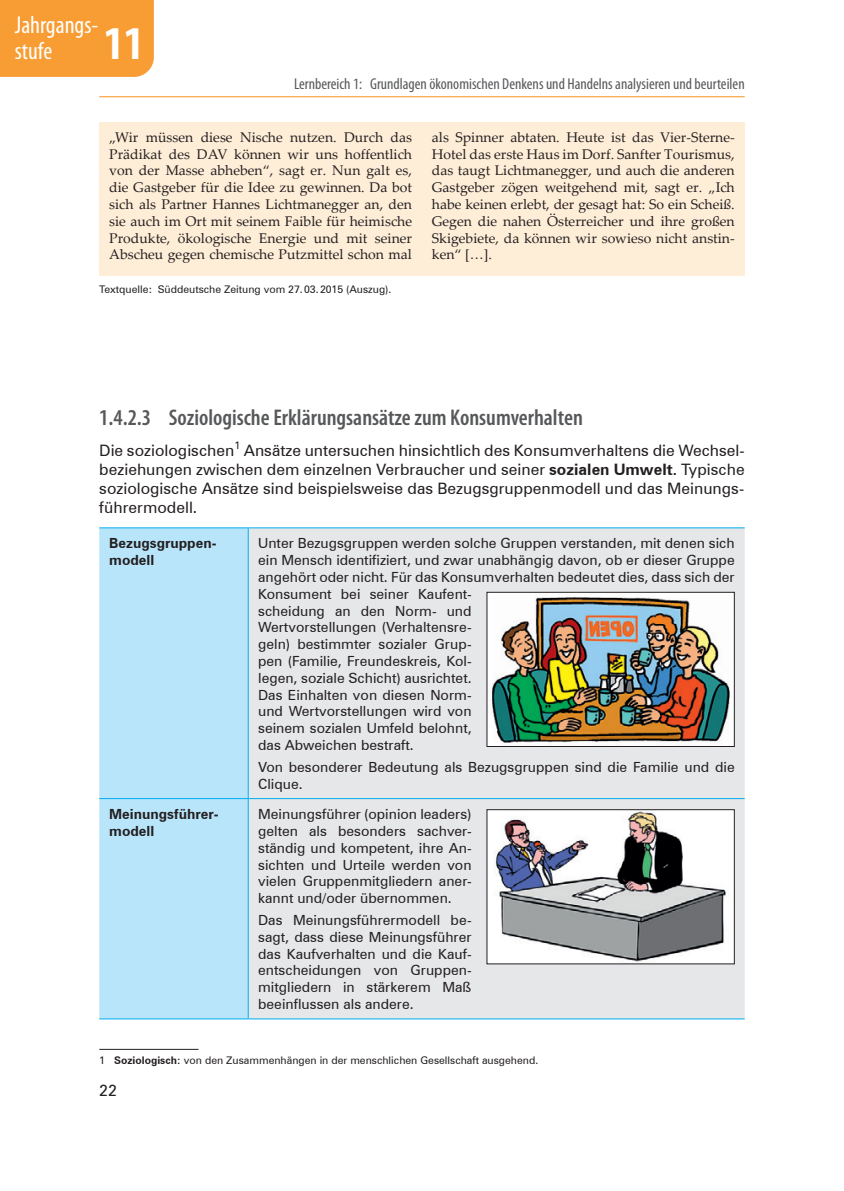
<style>
.page{position:relative;width:844px;height:1191px;background:#fff}
.page>*{position:absolute;margin:0;border:0;box-sizing:border-box;transform-origin:0 0}
.t1{font:condensed 24.5px/25.4px "Myriad Pro";color:#fff}
.t2{font:600 condensed 22.75px "Myriad Pro";color:#57585a}
.t3{font:15.75px/18.9px "Zurich BT";color:#231f20;text-align:justify}
.t4{font:condensed 15.75px "Myriad Pro";color:#57585a}
.t5{font:14px/16.8px "Zurich BT";color:#231f20}
.t6{font:14px/16.8px "Palatino Linotype";color:#231f20;text-align:justify}
.t7{font:700 14px/16.8px "Zurich BT";color:#231f20}
.t8{font:10.5px "Zurich BT";color:#231f20}
.s1{font-weight:700;font-size:47.25px}
.s2{font-weight:700}
</style>
<div class="page">
<div style="left:0;top:0;width:154px;height:77px;background:#f89d33"></div>
<hr style="left:99px;top:96px;width:645px;height:1px;background:#f7931d">
<div style="left:99px;top:122px;width:645px;height:153px;background:#feedd7"></div>
<div style="left:99px;top:528px;width:149px;height:490px;background:#b9e5fa"></div>
<div style="left:249px;top:528px;width:495px;height:490px;background:#e6e7e9"></div>
<hr style="left:99px;top:527px;width:149px;height:1px;background:#00aeef">
<hr style="left:248px;top:528px;width:1px;height:270px;background:#00aeef">
<hr style="left:99px;top:798px;width:149px;height:1px;background:#00aeef">
<hr style="left:248px;top:799px;width:1px;height:219px;background:#00aeef">
<hr style="left:99px;top:1018px;width:149px;height:1px;background:#00aeef">
<hr style="left:248px;top:527px;width:496px;height:1px;background:#00aeef">
<hr style="left:248px;top:1018px;width:496px;height:1px;background:#00aeef">
<hr style="left:248px;top:798px;width:496px;height:1px;background:#00aeef">
<hr style="left:99px;top:1049px;width:99px;height:1px;background:#231f20">
<img style="left:488px;top:594px;width:244px;height:151px">
<div style="left:486px;top:592px;width:248px;height:155px;border:1px solid #231f20"></div>
<img style="left:488px;top:811px;width:244px;height:151px">
<div style="left:486px;top:809px;width:248px;height:155px;border:1px solid #231f20"></div>
<h1 class="t1" style="left:15px;top:14px;width:130px">Jahrgangs-<br>stufe <span class="s1">11</span></h1>
<p class="t4" style="left:294px;top:78px;width:452px">Lernbereich 1: Grundlagen ökonomischen Denkens und Handelns analysieren und beurteilen</p>
<p class="t6" style="left:109px;top:130px;width:304px">„Wir müssen diese Nische nutzen. Durch das Prädikat des DAV können wir uns hoffentlich von der Masse abheben“, sagt er. Nun galt es, die Gastgeber für die Idee zu gewinnen. Da bot sich als Partner Hannes Lichtmanegger an, den sie auch im Ort mit seinem Faible für heimische Produkte, ökologische Energie und mit seiner Abscheu gegen chemische Putzmittel schon mal</p>
<p class="t6" style="left:432px;top:130px;width:304px">als Spinner abtaten. Heute ist das Vier-Sterne-Hotel das erste Haus im Dorf. Sanfter Tourismus, das taugt Lichtmanegger, und auch die anderen Gastgeber zögen weitgehend mit, sagt er. „Ich habe keinen erlebt, der gesagt hat: So ein Scheiß.<br>Gegen die nahen Österreicher und ihre großen Skigebiete, da können wir sowieso nicht anstin&shy;ken“ […].</p>
<p class="t8" style="left:99px;top:283px;width:294px">Textquelle: Süddeutsche Zeitung vom 27. 03. 2015 (Auszug).</p>
<h2 class="t2" style="left:99px;top:408px;width:485px">1.4.2.3 Soziologische Erklärungsansätze zum Konsumverhalten</h2>
<p class="t3" style="left:99px;top:440px;width:646px">Die soziologischen<sup>1</sup> Ansätze untersuchen hinsichtlich des Konsumverhaltens die Wechsel&shy;beziehungen zwischen dem einzelnen Verbraucher und seiner <span class="s2">sozialen Umwelt.</span> Typische soziologische Ansätze sind beispielsweise das Bezugsgruppenmodell und das Meinungs&shy;führermodell.</p>
<p class="t7" style="left:109px;top:535px;width:109px">Bezugsgruppen&shy;modell</p>
<p class="t5" style="left:258px;top:535px;width:478px">Unter Bezugsgruppen werden solche Gruppen verstanden, mit denen sich ein Mensch identifiziert, und zwar unabhängig davon, ob er dieser Gruppe angehört oder nicht. Für das Konsumverhalten bedeutet dies, dass sich der Konsument bei seiner Kaufent-<br>scheidung an den Norm- und<br>Wertvorstellungen (Verhaltensre-<br>geln) bestimmter sozialer Grup-<br>pen (Familie, Freundeskreis, Kol-<br>legen, soziale Schicht) ausrichtet.<br>Das Einhalten von diesen Norm-<br>und Wertvorstellungen wird von<br>seinem sozialen Umfeld belohnt,<br>das Abweichen bestraft.</p>
<p class="t5" style="left:258px;top:758px;width:478px">Von besonderer Bedeutung als Bezugsgruppen sind die Familie und die<br>Clique.</p>
<p class="t7" style="left:109px;top:805px;width:111px">Meinungsführer&shy;modell</p>
<p class="t5" style="left:258px;top:805px;width:215px;text-align:justify">Meinungsführer (opinion leaders) gelten als besonders sachver&shy;ständig und kompetent, ihre An&shy;sichten und Urteile werden von vielen Gruppenmitgliedern aner&shy;kannt und/oder übernommen.</p>
<p class="t5" style="left:258px;top:911px;width:215px;text-align:justify">Das Meinungsführermodell be&shy;sagt, dass diese Meinungsführer das Kaufverhalten und die Kauf&shy;entscheidungen von Gruppen&shy;mitgliedern in stärkerem Maß beeinflussen als andere.</p>
<p class="t8" style="left:99px;top:1054px;width:440px">1 <span class="s2">Soziologisch:</span> von den Zusammenhängen in der menschlichen Gesellschaft ausgehend.</p>
<p class="t3" style="left:99px;top:1081px;width:19px">22</p>
</div>
